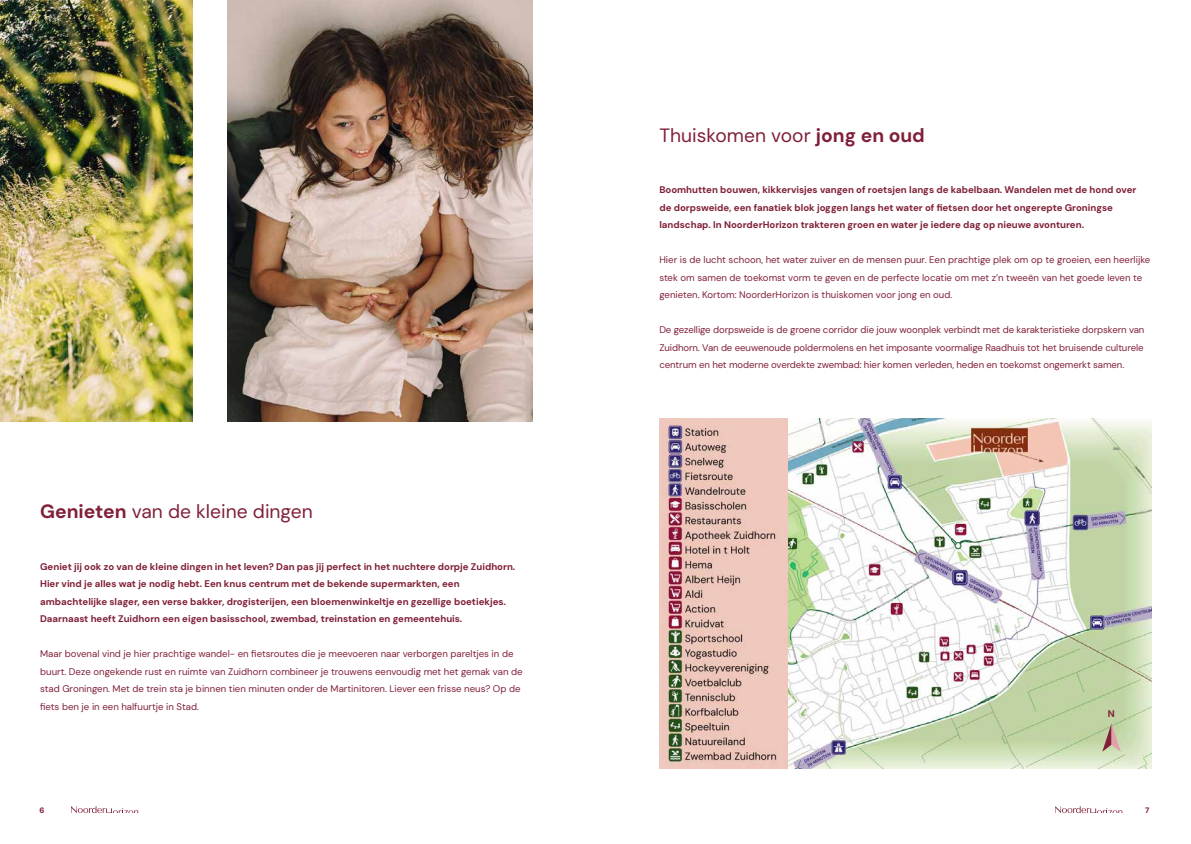
<style>
.page{position:relative;width:1191px;height:844px;background:#fff}
.page>*{position:absolute;margin:0;border:0;box-sizing:border-box;transform-origin:0 0}
.t1{font:19.25px "DM Sans 18 pt";color:#802038}
.t2{font:9.62px/17.5px "DM Sans 18 pt";color:#802038}
.t3{font:700 9.62px/17.5px "DM Sans 18 pt";color:#802038}
.t4{font:800 7.88px "DM Sans 18 pt";color:#802038}
.s1{font-weight:700}
</style>
<div class="page">
<img style="left:787px;top:418px;width:364px;height:350px">
<img style="left:659px;top:418px;width:128px;height:350px">
<img style="left:0;top:0;width:192px;height:421px">
<img style="left:227px;top:0;width:305px;height:421px">
<svg style="left:71px;top:806px;width:67px;height:6px"></svg>
<svg style="left:1055px;top:806px;width:67px;height:6px"></svg>
<svg style="left:1102px;top:723px;width:18px;height:28px"></svg>
<h1 class="t1" style="left:40px;top:499px;width:274px"><span class="s1">Genieten</span> van de kleine dingen</h1>
<p class="t3" style="left:40px;top:557px;width:477px">Geniet jij ook zo van de kleine dingen in het leven? Dan pas jij perfect in het nuchtere dorpje Zuidhorn.<br>Hier vind je alles wat je nodig hebt. Een knus centrum met de bekende supermarkten, een ambachtelijke slager, een verse bakker, drogisterijen, een bloemenwinkeltje en gezellige boetiekjes.<br>Daarnaast heeft Zuidhorn een eigen basisschool, zwembad, treinstation en gemeentehuis.</p>
<p class="t2" style="left:40px;top:644px;width:484px">Maar bovenal vind je hier prachtige wandel- en fietsroutes die je meevoeren naar verborgen pareltjes in de buurt. Deze ongekende rust en ruimte van Zuidhorn combineer je trouwens eenvoudig met het gemak van de stad Groningen. Met de trein sta je binnen tien minuten onder de Martinitoren. Liever een frisse neus? Op de fiets ben je in een halfuurtje in Stad.</p>
<h1 class="t1" style="left:659px;top:123px;width:267px">Thuiskomen voor <span class="s1">jong en oud</span></h1>
<p class="t3" style="left:659px;top:181px;width:478px">Boomhutten bouwen, kikkervisjes vangen of roetsjen langs de kabelbaan. Wandelen met de hond over de dorpsweide, een fanatiek blok joggen langs het water of fietsen door het ongerepte Groningse landschap. In NoorderHorizon trakteren groen en water je iedere dag op nieuwe avonturen.</p>
<p class="t2" style="left:659px;top:251px;width:492px">Hier is de lucht schoon, het water zuiver en de mensen puur. Een prachtige plek om op te groeien, een heerlijke stek om samen de toekomst vorm te geven en de perfecte locatie om met z’n tweeën van het goede leven te genieten. Kortom: NoorderHorizon is thuiskomen voor jong en oud.</p>
<p class="t2" style="left:659px;top:321px;width:486px;text-align:justify">De gezellige dorpsweide is de groene corridor die jouw woonplek verbindt met de karakteristieke dorpskern van Zuidhorn. Van de eeuwenoude poldermolens en het imposante voormalige Raadhuis tot het bruisende culturele centrum en het moderne overdekte zwembad: hier komen verleden, heden en toekomst ongemerkt samen.</p>
<p class="t3" style="left:1108px;top:704px;width:9px">N</p>
<p class="t4" style="left:40px;top:804px;width:7px">6</p>
<p class="t4" style="left:1145px;top:805px;width:6px">7</p>
</div>
